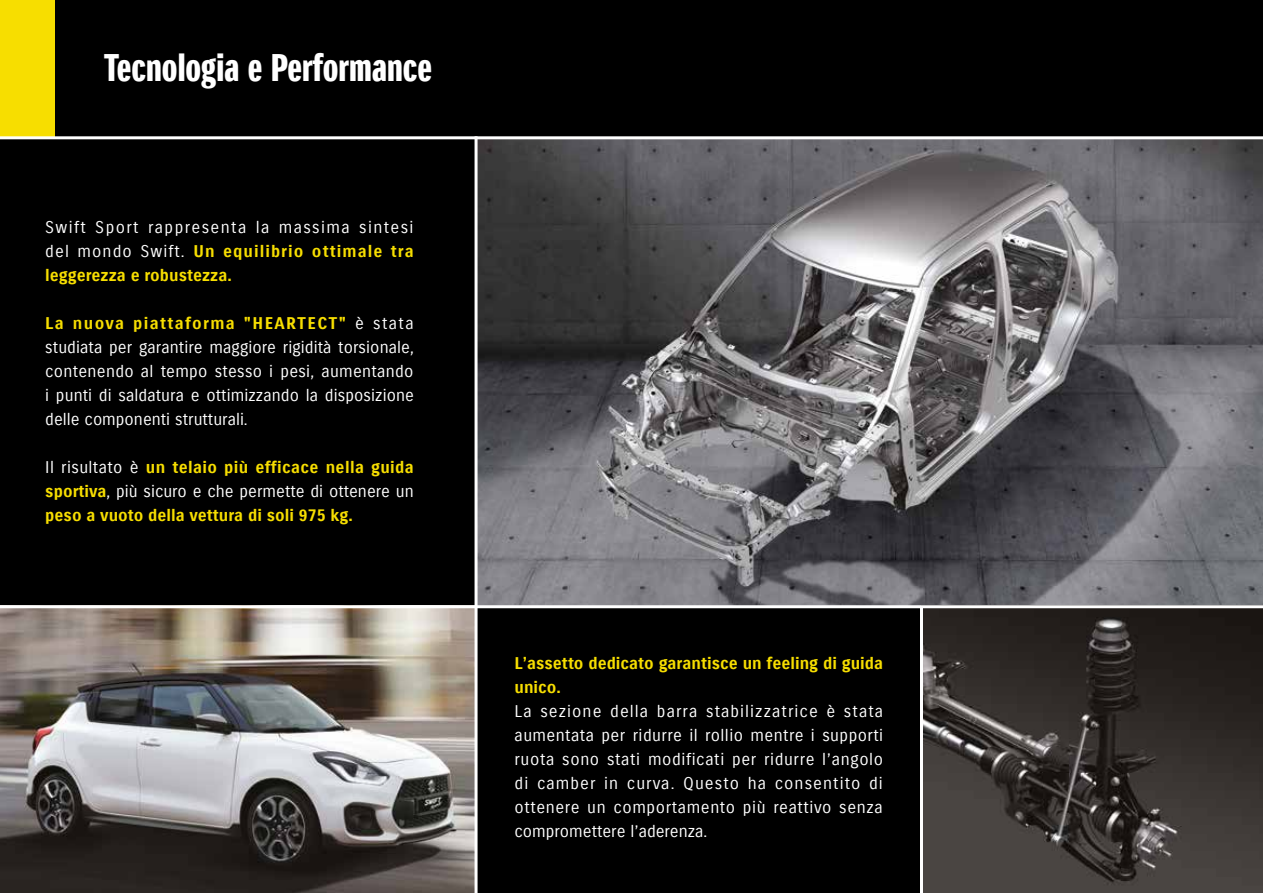
<style>
.page{position:relative;width:1263px;height:893px;background:#000}
.page>*{position:absolute;margin:0;border:0;box-sizing:border-box;transform-origin:0 0}
.t1{font:37.5px "Suzuki PRO Headline";color:#fff}
.t2{font:16.5px/24px "Suzuki PRO Regular";letter-spacing:.005em;color:#fff;text-align:justify}
.t3{font:16.5px/24px "Suzuki PRO Bold";color:#f7de00}
.t4{font:16.5px/24px "Suzuki PRO Bold";letter-spacing:.065em;color:#f7de00}
.t5{font:16.5px "Suzuki PRO Bold";letter-spacing:.02em;color:#f7de00}
.t6{font:16.5px "Suzuki PRO Regular";letter-spacing:.085em;color:#fff}
.t7{font:16.5px "Suzuki PRO Bold";letter-spacing:.08em;color:#f7de00}
.s1{font-family:"Suzuki PRO Regular";color:#fff}
.s2{font-family:"Suzuki PRO Bold";color:#f7de00}
</style>
<div class="page">
<div style="left:0;top:0;width:54px;height:138px;background:#f7de00"></div>
<img style="left:477px;top:139px;width:786px;height:466px">
<img style="left:0;top:608px;width:474px;height:285px">
<img style="left:923px;top:608px;width:340px;height:285px">
<hr style="left:0;top:136px;width:1263px;height:3px;background:#fff">
<hr style="left:0;top:605px;width:1263px;height:3px;background:#fff">
<hr style="left:920px;top:607px;width:3px;height:286px;background:#fff">
<hr style="left:474px;top:136px;width:3px;height:757px;background:#fff">
<h1 class="t1" style="left:104px;top:45px;width:329px">Tecnologia e Performance</h1>
<p class="t6" style="left:45px;top:217px;width:370px">Swift Sport rappresenta la massima sintesi</p>
<p class="t4" style="left:45px;top:239px;width:370px"><span class="s1">del mondo Swift.</span> Un equilibrio ottimale tra leggerezza e robustezza.</p>
<p class="t7" style="left:45px;top:313px;width:370px">La nuova piattaforma "HEARTECT" <span class="s1">è stata</span></p>
<p class="t2" style="left:45px;top:335px;width:370px">studiata per garantire maggiore rigidità torsionale, contenendo al tempo stesso i pesi, aumentando i punti di saldatura e ottimizzando la disposizione delle componenti strutturali.</p>
<p class="t5" style="left:45px;top:457px;width:370px"><span class="s1">Il risultato è</span> un telaio più efficace nella guida</p>
<p class="t2" style="left:45px;top:479px;width:370px"><span class="s2">sportiva</span>, più sicuro e che permette di ottenere un</p>
<p class="t3" style="left:45px;top:503px;width:309px">peso a vuoto della vettura di soli 975 kg.</p>
<p class="t3" style="left:515px;top:651px;width:370px">L’assetto dedicato garantisce un feeling di guida unico.</p>
<p class="t2" style="left:515px;top:699px;width:370px">La sezione della barra stabilizzatrice è stata aumentata per ridurre il rollio mentre i supporti ruota sono stati modificati per ridurre l’angolo di camber in curva. Questo ha consentito di ottenere un comportamento più reattivo senza compromettere l’aderenza.</p>
</div>
